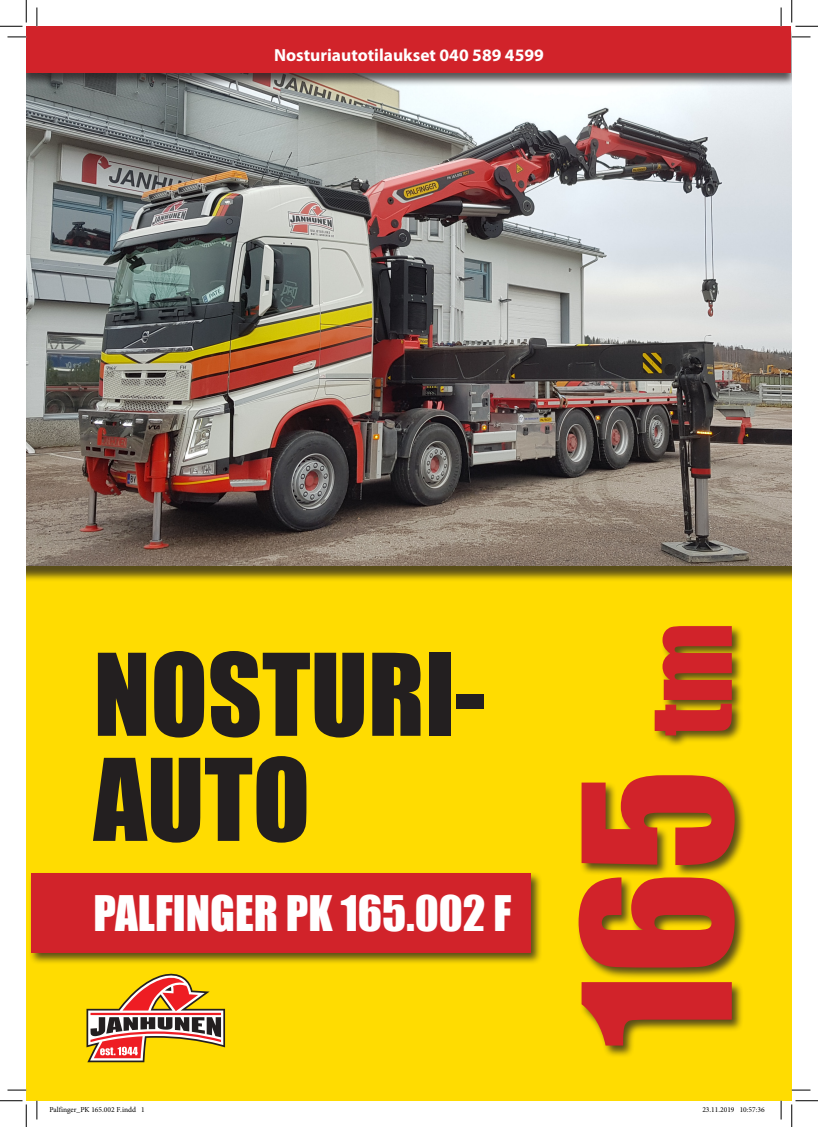
<style>
.page{position:relative;width:818px;height:1127px;background:#fff}
.page>*{position:absolute;margin:0;border:0;box-sizing:border-box;transform-origin:0 0}
.t1{font:190px "Impact";color:#d1232a}
.t2{font:105px "Impact";color:#231f20}
.t3{font:105px "Impact";color:#d1232a}
.t4{font:45px "Impact";color:#fff}
.t5{font:700 17.5px "Myriad Pro";color:#fff}
.t6{font:7.5px "Minion Pro";color:#000}
</style>
<div class="page">
<div style="left:26px;top:581px;width:766px;height:519px;background:#ffdc01"></div>
<div style="left:576px;top:624px;width:171px;height:433px;background:#231f20;opacity:.75"></div>
<div style="left:29px;top:871px;width:513px;height:93px;background:#231f20;opacity:.75"></div>
<div style="left:31px;top:873px;width:499px;height:79px;background:#d1232a"></div>
<div style="left:26px;top:43px;width:766px;height:538px;background:#231f20;opacity:.75"></div>
<img style="left:26px;top:87px;width:766px;height:478px">
<div style="left:26px;top:26px;width:766px;height:61px;background:#231f20;opacity:.75"></div>
<div style="left:26px;top:26px;width:765px;height:46px;background:#d1232a"></div>
<svg style="left:86px;top:972px;width:139px;height:89px"></svg>
<svg style="left:8px;top:36px;width:18px;height:2px"></svg>
<svg style="left:792px;top:36px;width:18px;height:2px"></svg>
<svg style="left:8px;top:1089px;width:18px;height:1px"></svg>
<svg style="left:792px;top:1089px;width:18px;height:1px"></svg>
<svg style="left:36px;top:8px;width:2px;height:18px"></svg>
<svg style="left:36px;top:1100px;width:2px;height:19px"></svg>
<svg style="left:780px;top:8px;width:2px;height:18px"></svg>
<svg style="left:780px;top:1100px;width:2px;height:19px"></svg>
<svg style="left:0;top:0;width:27px;height:27px"></svg>
<svg style="left:0;top:1100px;width:27px;height:26px"></svg>
<svg style="left:791px;top:0;width:27px;height:27px"></svg>
<svg style="left:791px;top:1100px;width:27px;height:26px"></svg>
<h3 class="t5" style="left:274px;top:43px;width:271px">Nosturiautotilaukset 040 589 4599</h3>
<h2 class="t2" style="left:94px;top:613px;width:394px">NOSTURI-</h2>
<h2 class="t2" style="left:94px;top:718px;width:218px">AUTO</h2>
<h3 class="t4" style="left:94px;top:878px;width:419px">PALFINGER PK 165.002 F</h3>
<h2 class="t3" style="left:609px;top:735px;width:114px;rotate:-90deg">tm</h2>
<h1 class="t1" style="left:510px;top:1046px;width:279px;rotate:-90deg">165</h1>
<p class="t6" style="left:49px;top:1104px;width:97px">Palfinger_PK 165.002 F.indd 1</p>
<p class="t6" style="left:702px;top:1104px;width:64px">23.11.2019 10:57:36</p>
</div>
